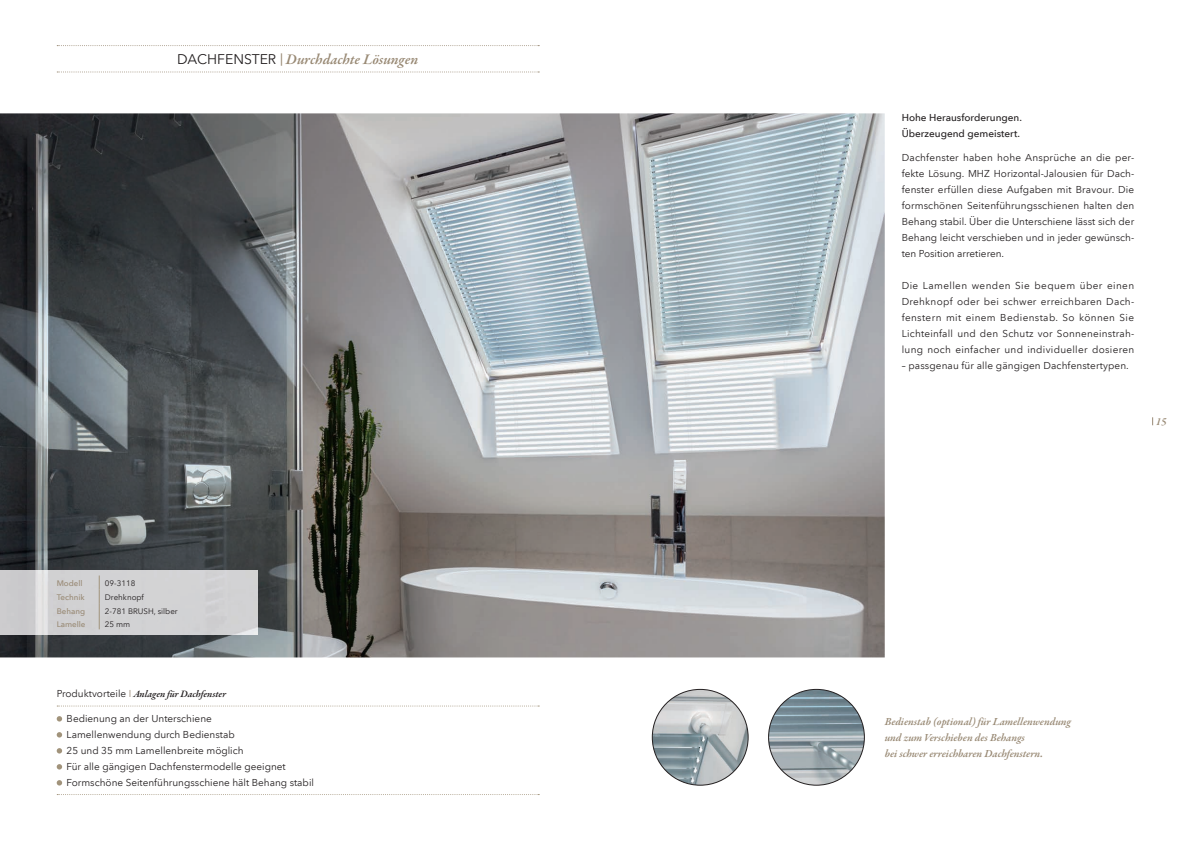
<style>
.page{position:relative;width:1191px;height:842px;background:#fff}
.page>*{position:absolute;margin:0;border:0;box-sizing:border-box;transform-origin:0 0}
.t1{font:italic 600 15px "Garamond Premr Pro";letter-spacing:-.005em;color:#998a75}
.t2{font:italic 600 11px/16px "Garamond Premr Pro";color:#998a75}
.t3{font:10px/16px "Avenir Next LT Com";color:#231f20;text-align:justify}
.t4{font:500 10px/16px "Avenir Next LT Com";color:#231f20}
.t5{font:italic 600 10px "Garamond Premr Pro";letter-spacing:-.005em;color:#231f20}
.t6{font:8px "Avenir Next LT Com";color:#231f20}
.t7{font:500 8px "Avenir Next LT Com";color:#998a75}
.s1{font-family:"Avenir Next LT Com";font-weight:400;font-style:normal;font-size:14px;color:#231f20}
.s2{font-size:14px}
.s3{font-family:"Avenir Next LT Com";font-weight:400;font-style:normal}
.s4{font-family:"Avenir Next LT Com";font-weight:400;font-style:normal;color:#998a75}
</style>
<div class="page">
<img style="left:0;top:113px;width:884px;height:544px">
<img style="left:0;top:570px;width:257px;height:64px">
<svg style="left:99px;top:575px;width:1px;height:54px"></svg>
<svg style="left:57px;top:45px;width:482px;height:1px"></svg>
<svg style="left:57px;top:71px;width:482px;height:1px"></svg>
<svg style="left:57px;top:794px;width:482px;height:1px"></svg>
<svg style="left:57px;top:716px;width:5px;height:5px"></svg>
<svg style="left:57px;top:732px;width:5px;height:5px"></svg>
<svg style="left:57px;top:748px;width:5px;height:5px"></svg>
<svg style="left:57px;top:764px;width:5px;height:5px"></svg>
<svg style="left:57px;top:780px;width:5px;height:5px"></svg>
<svg style="left:57px;top:705px;width:482px;height:1px"></svg>
<img style="left:652px;top:689px;width:96px;height:96px;border-radius:48px">
<img style="left:768px;top:689px;width:96px;height:96px;border-radius:48px">
<h1 class="t1" style="left:177px;top:50px;width:242px"><span class="s1">DACHFENSTER</span> <span class="s2">|</span> Durchdachte Lösungen</h1>
<p class="t7" style="left:57px;top:578px;width:27px">Modell</p>
<p class="t6" style="left:105px;top:578px;width:32px">09-3118</p>
<p class="t7" style="left:57px;top:592px;width:29px">Technik</p>
<p class="t6" style="left:105px;top:592px;width:41px">Drehknopf</p>
<p class="t7" style="left:57px;top:606px;width:30px">Behang</p>
<p class="t6" style="left:105px;top:606px;width:74px">2-781 BRUSH, silber</p>
<p class="t7" style="left:57px;top:619px;width:30px">Lamelle</p>
<p class="t6" style="left:105px;top:619px;width:27px">25 mm</p>
<p class="t5" style="left:57px;top:688px;width:171px"><span class="s3">Produktvorteile</span> <span class="s4">I</span> Anlagen für Dachfenster</p>
<p class="t3" style="left:67px;top:710px;width:249px;text-align:left">Bedienung an der Unterschiene<br>Lamellenwendung durch Bedienstab<br>25 und 35 mm Lamellenbreite möglich<br>Für alle gängigen Dachfenstermodelle geeignet Formschöne Seitenführungsschiene hält Behang stabil</p>
<p class="t4" style="left:901px;top:110px;width:122px">Hohe Herausforderungen.<br>Überzeugend gemeistert.</p>
<p class="t3" style="left:901px;top:150px;width:234px">Dachfenster haben hohe Ansprüche an die per&shy;fekte Lösung. MHZ Horizontal-Jalousien für Dach&shy;fenster erfüllen diese Aufgaben mit Bravour. Die formschönen Seitenführungsschienen halten den Behang stabil. Über die Unterschiene lässt sich der Behang leicht verschieben und in jeder gewünsch&shy;ten Position arretieren.</p>
<p class="t3" style="left:901px;top:278px;width:234px">Die Lamellen wenden Sie bequem über einen Drehknopf oder bei schwer erreichbaren Dach&shy;fenstern mit einem Bedienstab. So können Sie Lichteinfall und den Schutz vor Sonneneinstrah&shy;lung noch einfacher und individueller dosieren</p>
<p class="t3" style="left:901px;top:358px;width:229px">– passgenau für alle gängigen Dachfenstertypen.</p>
<p class="t2" style="left:1155px;top:414px;width:12px">15</p>
<p class="t2" style="left:884px;top:714px;width:188px">Bedienstab (optional) für Lamellenwendung und zum Verschieben des Behangs<br>bei schwer erreichbaren Dachfenstern.</p>
</div>
